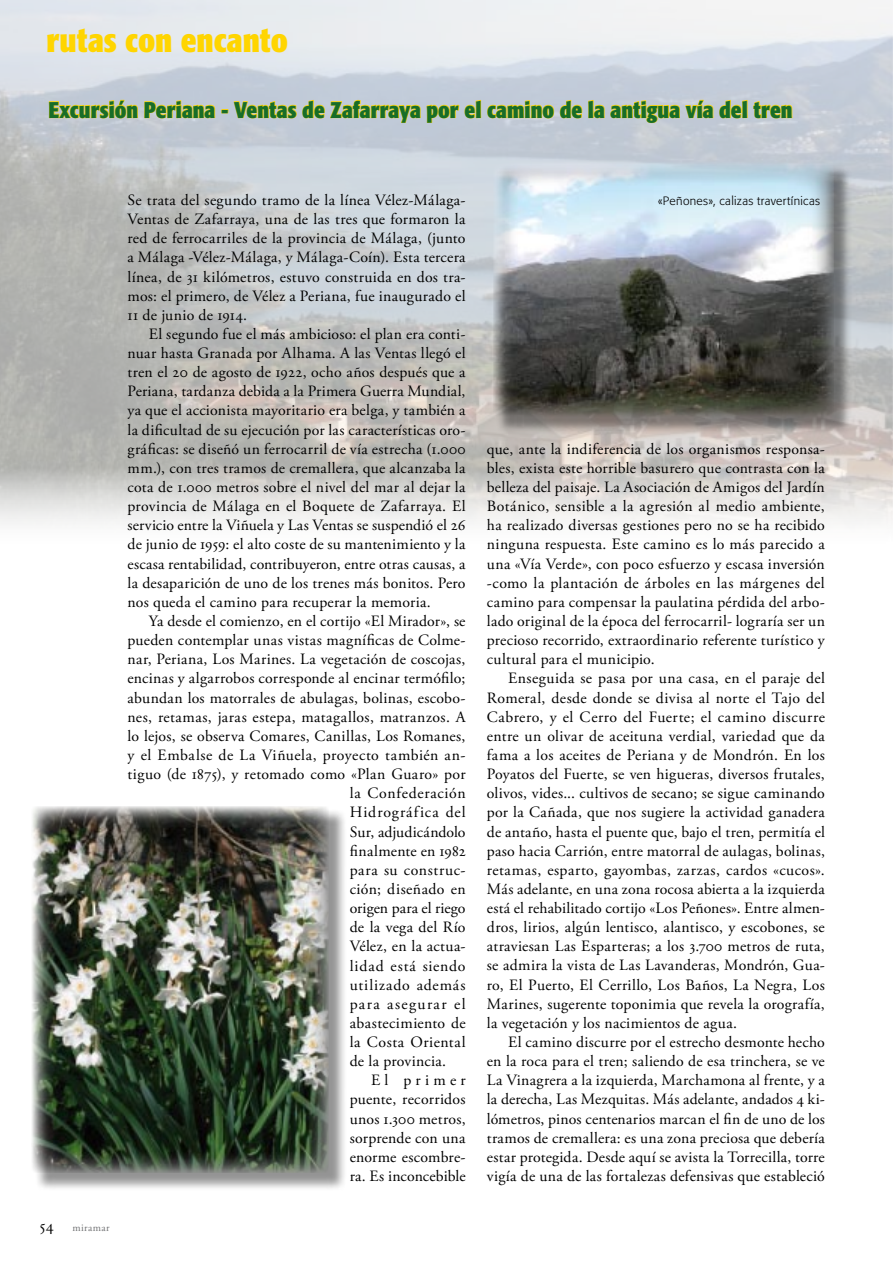
<style>
.page{position:relative;width:893px;height:1263px;background:#fff}
.page>*{position:absolute;margin:0;border:0;box-sizing:border-box;transform-origin:0 0}
.t1{font:700 condensed 33px "Formata";color:#ffd500}
.t2{font:700 condensed 22.5px "Formata";letter-spacing:.005em;color:#186d28}
.t3{font:15.75px/19.2px "Adobe Garamond Pro";letter-spacing:.02em;color:#000;text-align:justify}
.t4{font:15.75px "Adobe Garamond Pro";color:#000}
.t5{font:15.75px "Adobe Garamond Pro";letter-spacing:.05em;color:#000}
.t6{font:15.75px "Adobe Garamond Pro";letter-spacing:.04em;color:#000}
.t7{font:15.75px "Adobe Garamond Pro";letter-spacing:.065em;color:#000}
.t8{font:15.75px "Adobe Garamond Pro";letter-spacing:.06em;color:#000}
.t9{font:15.75px "Adobe Garamond Pro";letter-spacing:.08em;color:#000}
.t10{font:15.75px "Adobe Garamond Pro";letter-spacing:.27em;color:#000}
.t11{font:300 12px "Formata";letter-spacing:.025em;color:#000}
.t12{font:10.5px "Adobe Garamond Pro";letter-spacing:.04em;color:#727375}
.s1{font-size:16.5px;color:#000}
</style>
<div class="page">
<div style="left:34px;top:809px;width:319px;height:427px;background:#000;opacity:.42"></div>
<img style="left:32px;top:806px;width:296px;height:366px">
<svg style="left:49px;top:99px;width:89px;height:25px;background:#cdcaa4"></svg>
<svg style="left:144px;top:99px;width:649px;height:26px;background:#ccccad"></svg>
<div style="left:495px;top:164px;width:398px;height:279px;background:#000;opacity:.42"></div>
<img style="left:493px;top:162px;width:340px;height:255px">
<h1 class="t1" style="left:46px;top:20px;width:243px">rutas con encanto</h1>
<h2 class="t2" style="left:49px;top:96px;width:746px">Excursión Periana - Ventas de Zafarraya por el camino de la antigua vía del tren</h2>
<p class="t12" style="left:39px;top:1221px;width:72px"><span class="s1">54</span> miramar</p>
<p class="t3" style="left:128px;top:191px;width:340px">Se trata del segundo tramo de la línea Vélez-Málaga-Ventas de Zafarraya, una de las tres que formaron la red de ferrocarriles de la provincia de Málaga, (junto a Málaga -Vélez-Málaga, y Málaga-Coín). Esta tercera línea, de 31 kilómetros, estuvo construida en dos tra&shy;mos: el primero, de Vélez a Periana, fue inaugurado el 11 de junio de 1914.</p>
<p class="t3" style="left:128px;top:325px;width:340px;text-indent:21px">El segundo fue el más ambicioso: el plan era conti&shy;nuar hasta Granada por Alhama. A las Ventas llegó el tren el 20 de agosto de 1922, ocho años después que a Periana, tardanza debida a la Primera Guerra Mundial, ya que el accionista mayoritario era belga, y también a la dificultad de su ejecución por las características oro&shy;gráficas: se diseñó un ferrocarril de vía estrecha (1.000 mm.), con tres tramos de cremallera, que alcanzaba la cota de 1.000 metros sobre el nivel del mar al dejar la provincia de Málaga en el Boquete de Zafarraya. El servicio entre la Viñuela y Las Ventas se suspendió el 26 de junio de 1959: el alto coste de su mantenimiento y la escasa rentabilidad, contribuyeron, entre otras causas, a la desaparición de uno de los trenes más bonitos. Pero nos queda el camino para recuperar la memoria.</p>
<p class="t3" style="left:149px;top:612px;width:318px">Ya desde el comienzo, en el cortijo «El Mirador», se</p>
<p class="t3" style="left:128px;top:631px;width:340px">pueden contemplar unas vistas magníficas de Colme-</p>
<p class="t3" style="left:128px;top:650px;width:339px">nar, Periana, Los Marines. La vegetación de coscojas,</p>
<p class="t3" style="left:128px;top:669px;width:339px">encinas y algarrobos corresponde al encinar termófilo;</p>
<p class="t3" style="left:128px;top:688px;width:340px">abundan los matorrales de abulagas, bolinas, escobo-</p>
<p class="t3" style="left:128px;top:708px;width:340px">nes, retamas, jaras estepa, matagallos, matranzos. A</p>
<p class="t3" style="left:128px;top:727px;width:339px">lo lejos, se observa Comares, Canillas, Los Romanes,</p>
<p class="t3" style="left:128px;top:746px;width:340px">y el Embalse de La Viñuela, proyecto también an-</p>
<p class="t3" style="left:128px;top:765px;width:339px">tiguo (de 1875), y retomado como «Plan Guaro» por</p>
<p class="t5" style="left:350px;top:784px;width:117px">la Confederación</p>
<p class="t7" style="left:350px;top:803px;width:117px">Hidrográfica del</p>
<p class="t4" style="left:350px;top:822px;width:117px">Sur, adjudicándolo</p>
<p class="t3" style="left:350px;top:842px;width:117px">finalmente en 1982</p>
<p class="t6" style="left:350px;top:860px;width:117px">para su construc-</p>
<p class="t3" style="left:350px;top:880px;width:117px">ción; diseñado en</p>
<p class="t3" style="left:350px;top:899px;width:117px">origen para el riego</p>
<p class="t3" style="left:350px;top:918px;width:117px">de la vega del Río</p>
<p class="t3" style="left:350px;top:937px;width:117px">Vélez, en la actua-</p>
<p class="t5" style="left:350px;top:956px;width:117px">lidad está siendo</p>
<p class="t8" style="left:350px;top:975px;width:117px">utilizado además</p>
<p class="t9" style="left:350px;top:994px;width:117px">para asegurar el</p>
<p class="t3" style="left:350px;top:1014px;width:117px">abastecimiento de</p>
<p class="t6" style="left:350px;top:1032px;width:117px">la Costa Oriental</p>
<p class="t3" style="left:350px;top:1052px;width:98px">de la provincia.</p>
<p class="t10" style="left:371px;top:1071px;width:96px">El primer</p>
<p class="t3" style="left:350px;top:1090px;width:117px">puente, recorridos</p>
<p class="t3" style="left:350px;top:1109px;width:117px">unos 1.300 metros,</p>
<p class="t3" style="left:350px;top:1129px;width:117px">sorprende con una</p>
<p class="t3" style="left:350px;top:1148px;width:117px">enorme escombre-</p>
<p class="t4" style="left:350px;top:1166px;width:117px">ra. Es inconcebible</p>
<p class="t11" style="left:658px;top:194px;width:163px">«Peñones», calizas travertínicas</p>
<p class="t3" style="left:487px;top:440px;width:340px">que, ante la indiferencia de los organismos responsa&shy;bles, exista este horrible basurero que contrasta con la belleza del paisaje. La Asociación de Amigos del Jardín Botánico, sensible a la agresión al medio ambiente, ha realizado diversas gestiones pero no se ha recibido ninguna respuesta. Este camino es lo más parecido a una «Vía Verde», con poco esfuerzo y escasa inversión -como la plantación de árboles en las márgenes del camino para compensar la paulatina pérdida del arbo&shy;lado original de la época del ferrocarril- lograría ser un precioso recorrido, extraordinario referente turístico y cultural para el municipio.</p>
<p class="t3" style="left:487px;top:669px;width:340px;text-indent:21px">Enseguida se pasa por una casa, en el paraje del Romeral, desde donde se divisa al norte el Tajo del Cabrero, y el Cerro del Fuerte; el camino discurre entre un olivar de aceituna verdial, variedad que da fama a los aceites de Periana y de Mondrón. En los Poyatos del Fuerte, se ven higueras, diversos frutales, olivos, vides... cultivos de secano; se sigue caminando por la Cañada, que nos sugiere la actividad ganadera de antaño, hasta el puente que, bajo el tren, permitía el paso hacia Carrión, entre matorral de aulagas, bolinas, retamas, esparto, gayombas, zarzas, cardos «cucos».<br>Más adelante, en una zona rocosa abierta a la izquierda está el rehabilitado cortijo «Los Peñones». Entre almen&shy;dros, lirios, algún lentisco, alantisco, y escobones, se atraviesan Las Esparteras; a los 3.700 metros de ruta, se admira la vista de Las Lavanderas, Mondrón, Gua&shy;ro, El Puerto, El Cerrillo, Los Baños, La Negra, Los Marines, sugerente toponimia que revela la orografía, la vegetación y los nacimientos de agua.</p>
<p class="t3" style="left:487px;top:1033px;width:340px;text-indent:21px">El camino discurre por el estrecho desmonte hecho en la roca para el tren; saliendo de esa trinchera, se ve La Vinagrera a la izquierda, Marchamona al frente, y a la derecha, Las Mezquitas. Más adelante, andados 4 ki&shy;lómetros, pinos centenarios marcan el fin de uno de los tramos de cremallera: es una zona preciosa que debería estar protegida. Desde aquí se avista la Torrecilla, torre vigía de una de las fortalezas defensivas que estableció</p>
</div>
